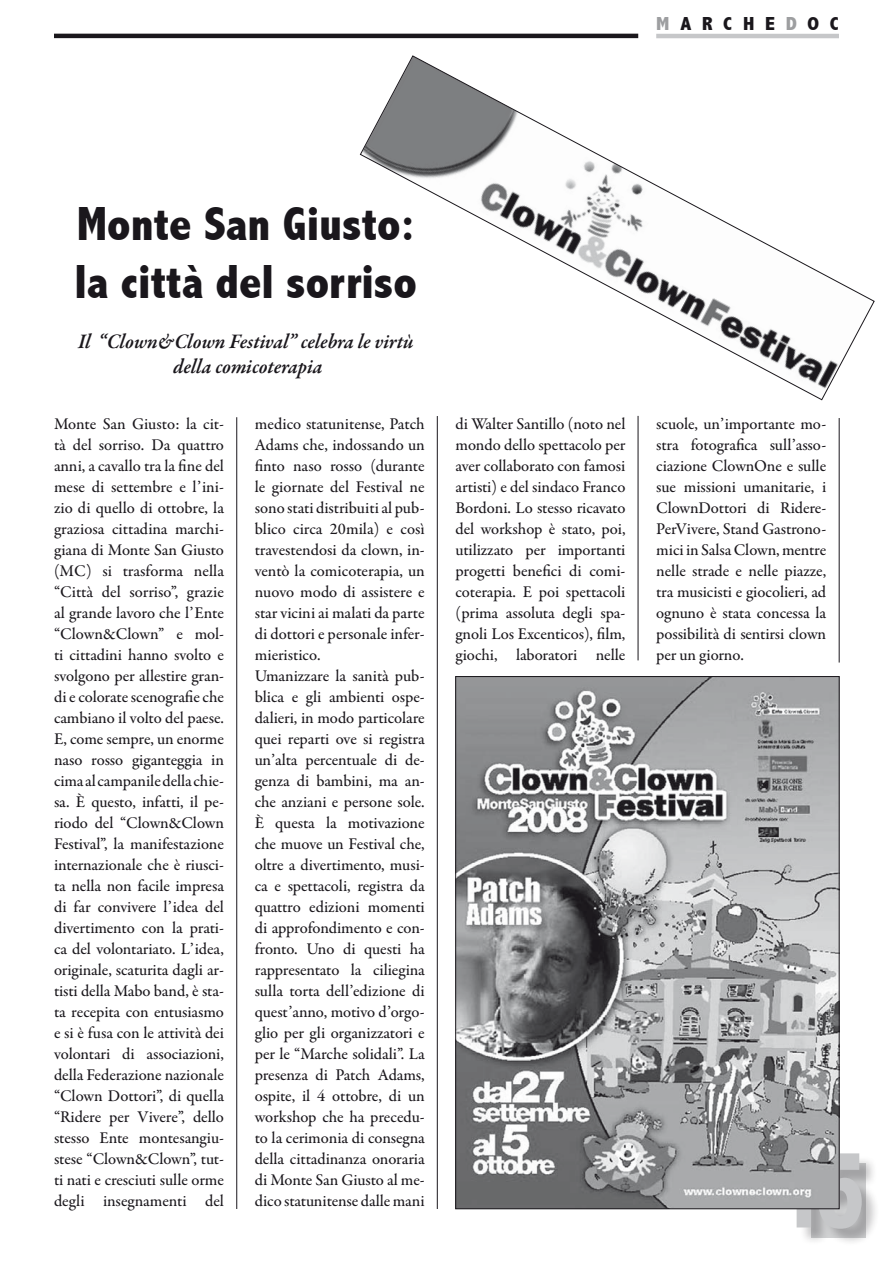
<style>
.page{position:relative;width:893px;height:1263px;background:#fff}
.page>*{position:absolute;margin:0;border:0;box-sizing:border-box;transform-origin:0 0}
.t1{font:900 103.5px "Arial";color:#c6c7c9;scale:.7 1}
.t2{font:800 condensed 48px/57.6px "Abadi";color:#1a171c}
.t3{font:italic 600 21px/25.2px "Garamond Premr Pro";letter-spacing:-.005em;color:#1a171c;text-align:center}
.t4{font:800 condensed 18.9px "Abadi";letter-spacing:.51em;color:#1a171c;scale:1.11 1}
.t5{font:500 16.5px/21px "Garamond Premr Pro";letter-spacing:-.005em;color:#1a171c;text-align:justify}
.s1{color:#9d9ea0}
</style>
<div class="page">
<div style="left:783px;top:1155px;width:97px;height:92px;background:#1a171c;opacity:.25"></div>
<hr style="left:54px;top:34px;width:584px;height:4px;background:#1a171c">
<hr style="left:656px;top:34px;width:183px;height:4px;background:#c6c7c9">
<hr style="left:236px;top:417px;width:1px;height:792px;background:#1a171c">
<hr style="left:437px;top:416px;width:1px;height:793px;background:#1a171c">
<svg style="left:360px;top:55px;width:515px;height:345px"></svg>
<img style="left:457px;top:678px;width:380px;height:529px">
<hr style="left:638px;top:416px;width:1px;height:244px;background:#1a171c">
<hr style="left:839px;top:418px;width:1px;height:244px;background:#1a171c">
<p class="t4" style="left:656px;top:12px;width:166px"><span class="s1">M</span>ARCHE<span class="s1">D</span>OC</p>
<h2 class="t2" style="left:74px;top:195px;width:344px">Monte San Giusto: la città del sorriso</h2>
<p class="t3" style="left:78px;top:330px;width:337px">Il “Clown&amp;Clown Festival” celebra le virtù della comicoterapia</p>
<p class="t5" style="left:54px;top:413px;width:171px">Monte San Giusto: la cit&shy;tà del sorriso. Da quattro anni, a cavallo tra la fine del mese di settembre e l’ini&shy;zio di quello di ottobre, la graziosa cittadina marchi&shy;giana di Monte San Giusto (MC) si trasforma nella “Città del sorriso”, grazie al grande lavoro che l’Ente “Clown&amp;Clown” e mol&shy;ti cittadini hanno svolto e svolgono per allestire gran&shy;di e colorate scenografie che cambiano il volto del paese.<br>E, come sempre, un enorme naso rosso giganteggia in cima al campanile della chie&shy;sa. È questo, infatti, il pe&shy;riodo del “Clown&amp;Clown Festival”, la manifestazione internazionale che è riusci&shy;ta nella non facile impresa di far convivere l’idea del divertimento con la prati&shy;ca del volontariato. L’idea, originale, scaturita dagli ar&shy;tisti della Mabo band, è sta&shy;ta recepita con entusiasmo e si è fusa con le attività dei volontari di associazioni, della Federazione nazionale “Clown Dottori”, di quella “Ridere per Vivere”, dello stesso Ente montesangiu&shy;stese “Clown&amp;Clown”, tut&shy;ti nati e cresciuti sulle orme degli insegnamenti del</p>
<p class="t5" style="left:255px;top:414px;width:171px;text-align:left">medico statunitense, Patch<br>Adams che, indossando un finto naso rosso (durante le giornate del Festival ne sono stati distribuiti al pub&shy;blico circa 20mila) e così travestendosi da clown, in&shy;ventò la comicoterapia, un nuovo modo di assistere e star vicini ai malati da parte di dottori e personale infer&shy;mieristico.<br>Umanizzare la sanità pub&shy;blica e gli ambienti ospe&shy;dalieri, in modo particolare quei reparti ove si registra un’alta percentuale di de&shy;genza di bambini, ma an&shy;che anziani e persone sole.<br>È questa la motivazione che muove un Festival che, oltre a divertimento, musi&shy;ca e spettacoli, registra da quattro edizioni momenti di approfondimento e con&shy;fronto. Uno di questi ha rappresentato la ciliegina sulla torta dell’edizione di quest’anno, motivo d’orgo&shy;glio per gli organizzatori e per le “Marche solidali”. La presenza di Patch Adams, ospite, il 4 ottobre, di un workshop che ha precedu&shy;to la cerimonia di consegna della cittadinanza onoraria di Monte San Giusto al me&shy;dico statunitense dalle mani</p>
<p class="t5" style="left:455px;top:413px;width:171px">di Walter Santillo (noto nel mondo dello spettacolo per aver collaborato con famosi artisti) e del sindaco Franco Bordoni. Lo stesso ricavato del workshop è stato, poi, utilizzato per importanti progetti benefici di comi&shy;coterapia. E poi spettacoli (prima assoluta degli spa&shy;gnoli Los Excenticos), film, giochi, laboratori nelle</p>
<p class="t5" style="left:656px;top:413px;width:171px">scuole, un’importante mo&shy;stra fotografica sull’asso&shy;ciazione ClownOne e sulle sue missioni umanitarie, i ClownDottori di Ridere-PerVivere, Stand Gastrono&shy;mici in Salsa Clown, mentre nelle strade e nelle piazze, tra musicisti e giocolieri, ad ognuno è stata concessa la possibilità di sentirsi clown per un giorno.</p>
<h1 class="t1" style="left:776px;top:1133px;width:128px">15</h1>
</div>
